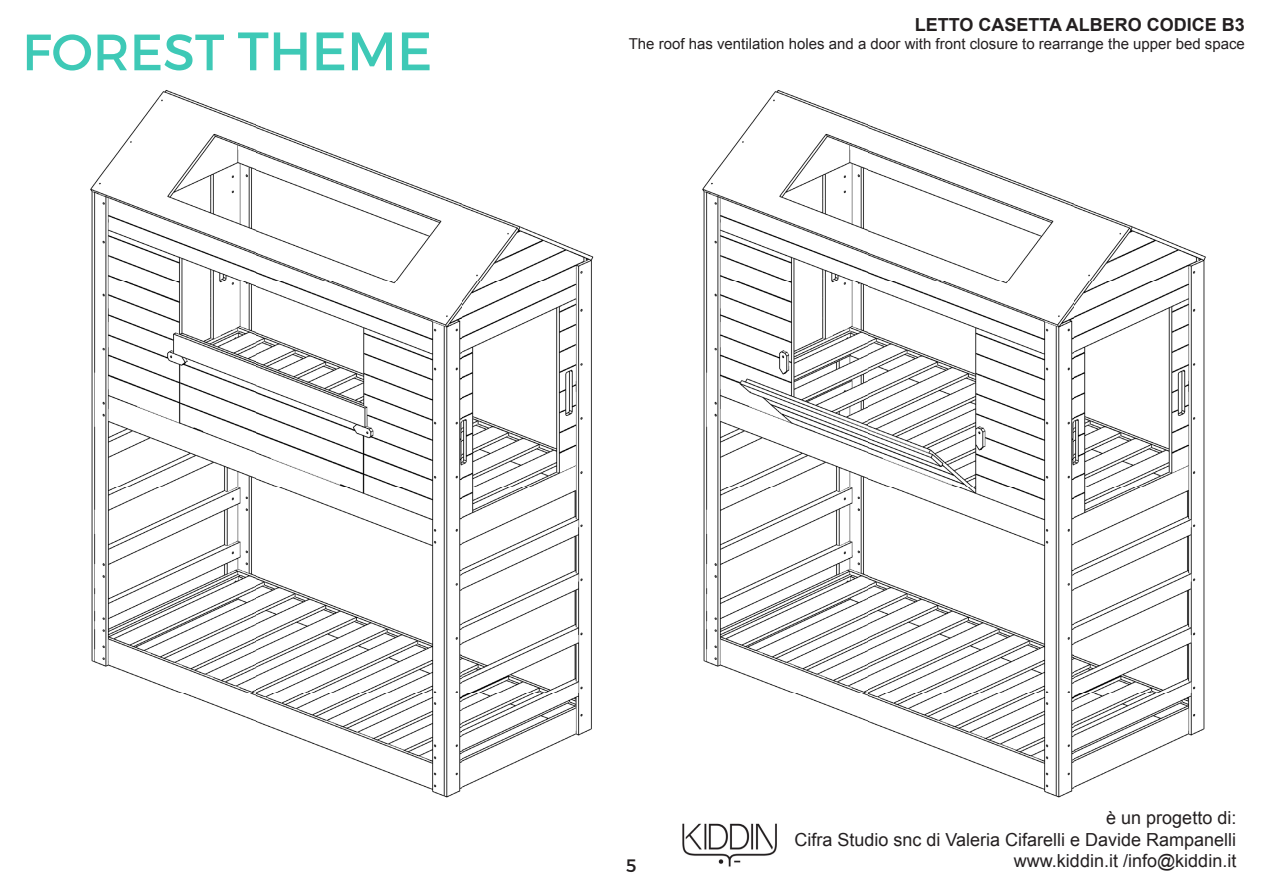
<style>
.page{position:relative;width:1263px;height:893px;background:#fff}
.page>*{position:absolute;margin:0;border:0;box-sizing:border-box;transform-origin:0 0}
.t1{font:51px "Montserrat";color:#3ec9b6}
.t2{font:18px/21.6px "Arial";color:#231f20;text-align:right}
.t3{font:700 18px "Arial";color:#231f20}
.t4{font:18px "Montserrat";color:#231f20}
.t5{font:15px "Arial";color:#231f20}
.s1{font-size:54px}
</style>
<div class="page">
<img style="left:682px;top:823px;width:95px;height:44px">
<img style="left:90px;top:90px;width:1116px;height:708px">
<h1 class="t1" style="left:22px;top:21px;width:412px">FOREST <span class="s1">THEME</span></h1>
<p class="t3" style="left:915px;top:13px;width:331px">LETTO CASETTA ALBERO CODICE B3</p>
<p class="t5" style="left:629px;top:34px;width:618px">The roof has ventilation holes and a door with front closure to rearrange the upper bed space</p>
<p class="t4" style="left:626px;top:854px;width:12px">5</p>
<p class="t2" style="left:794px;top:807px;width:443px">è un progetto di:<br>Cifra Studio snc di Valeria Cifarelli e Davide Rampanelli www.kiddin.it /info@kiddin.it</p>
</div>
